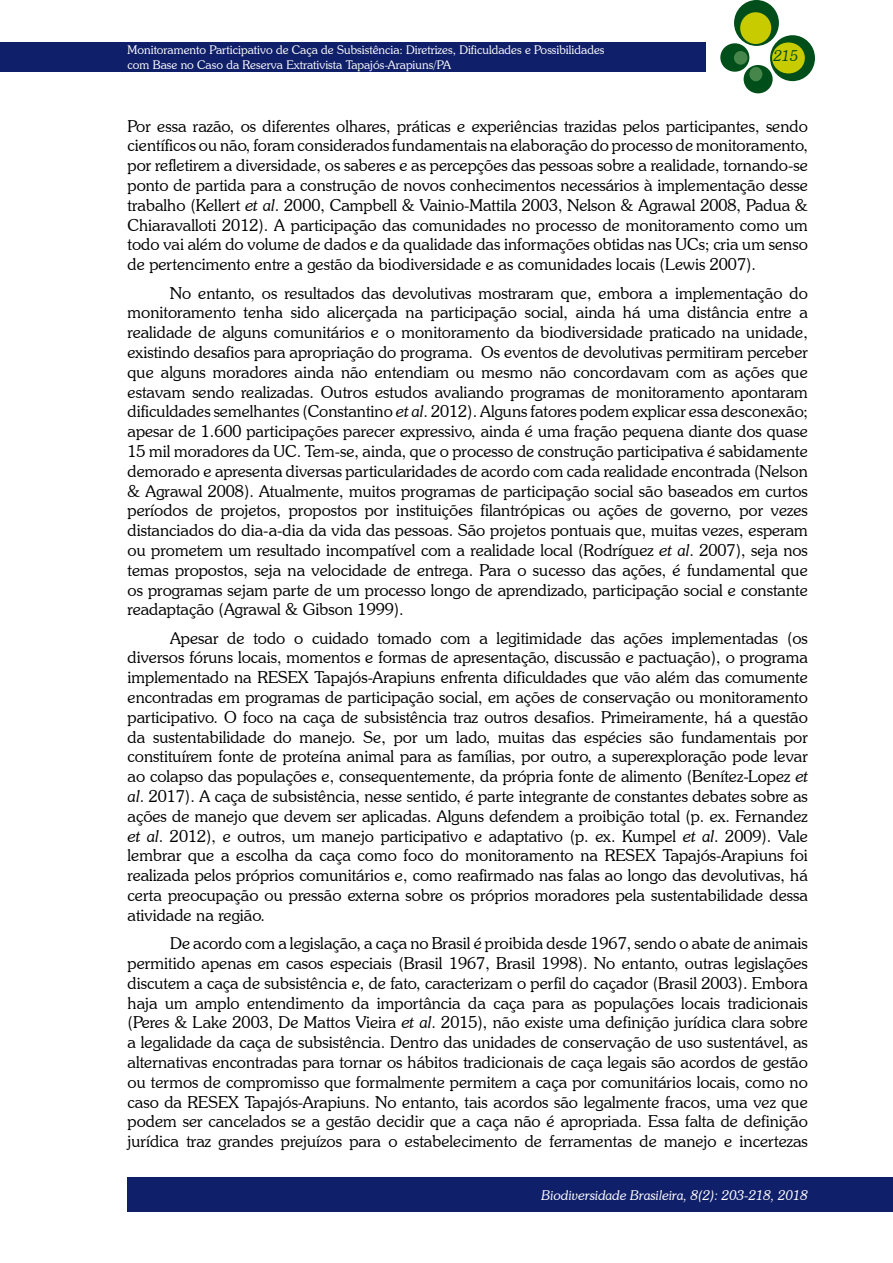
<style>
.page{position:relative;width:893px;height:1263px;background:#fff}
.page>*{position:absolute;margin:0;border:0;box-sizing:border-box;transform-origin:0 0}
.t1{font:300 16.5px/19.8px "Souvenir IT Cby BT";color:#000;text-align:justify}
.t2{font:italic 300 15px "Souvenir IT Cby BT";color:#004e1a}
.t3{font:italic 300 13.5px "Souvenir IT Cby BT";color:#fff}
.t4{font:300 12px/14.4px "Souvenir IT Cby BT";color:#fff}
.s1{font-style:italic}
</style>
<div class="page">
<div style="left:0;top:43px;width:705px;height:29px;background:#101f69"></div>
<div style="left:734px;top:0;width:45px;height:46px;background:#004e1a;border-radius:50%"></div>
<div style="left:770px;top:35px;width:45px;height:46px;background:#004e1a;border-radius:50%"></div>
<div style="left:720px;top:43px;width:29px;height:29px;background:#004e1a;border-radius:50%"></div>
<div style="left:744px;top:65px;width:29px;height:28px;background:#004e1a;border-radius:50%"></div>
<div style="left:740px;top:12px;width:31px;height:32px;background:#c8cb00;border-radius:50%"></div>
<div style="left:772px;top:42px;width:33px;height:31px;background:#c8cb00;border-radius:50%"></div>
<div style="left:734px;top:51px;width:13px;height:14px;background:#47864a;border-radius:50%"></div>
<div style="left:749px;top:67px;width:13px;height:14px;background:#47864a;border-radius:50%"></div>
<div style="left:128px;top:1178px;width:765px;height:34px;background:#101f69"></div>
<p class="t4" style="left:128px;top:43px;width:478px">Monitoramento Participativo de Caça de Subsistência: Diretrizes, Dificuldades e Possibilidades com Base no Caso da Reserva Extrativista Tapajós-Arapiuns/PA</p>
<p class="t2" style="left:774px;top:46px;width:26px">215</p>
<p class="t1" style="left:128px;top:116px;width:682px">Por essa razão, os diferentes olhares, práticas e experiências trazidas pelos participantes, sendo científicos ou não, foram considerados fundamentais na elaboração do processo de monitoramento, por refletirem a diversidade, os saberes e as percepções das pessoas sobre a realidade, tornando-se ponto de partida para a construção de novos conhecimentos necessários à implementação desse trabalho (Kellert <span class="s1">et al</span>. 2000, Campbell &amp; Vainio-Mattila 2003, Nelson &amp; Agrawal 2008, Padua &amp; Chiaravalloti 2012). A participação das comunidades no processo de monitoramento como um todo vai além do volume de dados e da qualidade das informações obtidas nas UCs; cria um senso de pertencimento entre a gestão da biodiversidade e as comunidades locais (Lewis 2007).</p>
<p class="t1" style="left:128px;top:283px;width:682px;text-indent:43px">No entanto, os resultados das devolutivas mostraram que, embora a implementação do monitoramento tenha sido alicerçada na participação social, ainda há uma distância entre a realidade de alguns comunitários e o monitoramento da biodiversidade praticado na unidade, existindo desafios para apropriação do programa. Os eventos de devolutivas permitiram perceber que alguns moradores ainda não entendiam ou mesmo não concordavam com as ações que estavam sendo realizadas. Outros estudos avaliando programas de monitoramento apontaram dificuldades semelhantes (Constantino <span class="s1">et al</span>. 2012). Alguns fatores podem explicar essa desconexão; apesar de 1.600 participações parecer expressivo, ainda é uma fração pequena diante dos quase 15 mil moradores da UC. Tem-se, ainda, que o processo de construção participativa é sabidamente demorado e apresenta diversas particularidades de acordo com cada realidade encontrada (Nelson &amp; Agrawal 2008). Atualmente, muitos programas de participação social são baseados em curtos períodos de projetos, propostos por instituições filantrópicas ou ações de governo, por vezes distanciados do dia-a-dia da vida das pessoas. São projetos pontuais que, muitas vezes, esperam ou prometem um resultado incompatível com a realidade local (Rodríguez <span class="s1">et al</span>. 2007), seja nos temas propostos, seja na velocidade de entrega. Para o sucesso das ações, é fundamental que os programas sejam parte de um processo longo de aprendizado, participação social e constante readaptação (Agrawal &amp; Gibson 1999).</p>
<p class="t1" style="left:128px;top:628px;width:682px;text-indent:43px">Apesar de todo o cuidado tomado com a legitimidade das ações implementadas (os diversos fóruns locais, momentos e formas de apresentação, discussão e pactuação), o programa implementado na RESEX Tapajós-Arapiuns enfrenta dificuldades que vão além das comumente encontradas em programas de participação social, em ações de conservação ou monitoramento participativo. O foco na caça de subsistência traz outros desafios. Primeiramente, há a questão da sustentabilidade do manejo. Se, por um lado, muitas das espécies são fundamentais por constituírem fonte de proteína animal para as famílias, por outro, a superexploração pode levar ao colapso das populações e, consequentemente, da própria fonte de alimento (Benítez-Lopez <span class="s1">et al</span>. 2017). A caça de subsistência, nesse sentido, é parte integrante de constantes debates sobre as ações de manejo que devem ser aplicadas. Alguns defendem a proibição total (p. ex. Fernandez <span class="s1">et al</span>. 2012), e outros, um manejo participativo e adaptativo (p. ex. Kumpel <span class="s1">et al</span>. 2009). Vale lembrar que a escolha da caça como foco do monitoramento na RESEX Tapajós-Arapiuns foi realizada pelos próprios comunitários e, como reafirmado nas falas ao longo das devolutivas, há certa preocupação ou pressão externa sobre os próprios moradores pela sustentabilidade dessa atividade na região.</p>
<p class="t1" style="left:128px;top:933px;width:682px;text-indent:43px">De acordo com a legislação, a caça no Brasil é proibida desde 1967, sendo o abate de animais permitido apenas em casos especiais (Brasil 1967, Brasil 1998). No entanto, outras legislações discutem a caça de subsistência e, de fato, caracterizam o perfil do caçador (Brasil 2003). Embora haja um amplo entendimento da importância da caça para as populações locais tradicionais (Peres &amp; Lake 2003, De Mattos Vieira <span class="s1">et al</span>. 2015), não existe uma definição jurídica clara sobre a legalidade da caça de subsistência. Dentro das unidades de conservação de uso sustentável, as alternativas encontradas para tornar os hábitos tradicionais de caça legais são acordos de gestão ou termos de compromisso que formalmente permitem a caça por comunitários locais, como no caso da RESEX Tapajós-Arapiuns. No entanto, tais acordos são legalmente fracos, uma vez que podem ser cancelados se a gestão decidir que a caça não é apropriada. Essa falta de definição jurídica traz grandes prejuízos para o estabelecimento de ferramentas de manejo e incertezas</p>
<p class="t3" style="left:541px;top:1187px;width:268px">Biodiversidade Brasileira, 8(2): 203-218, 2018</p>
</div>
